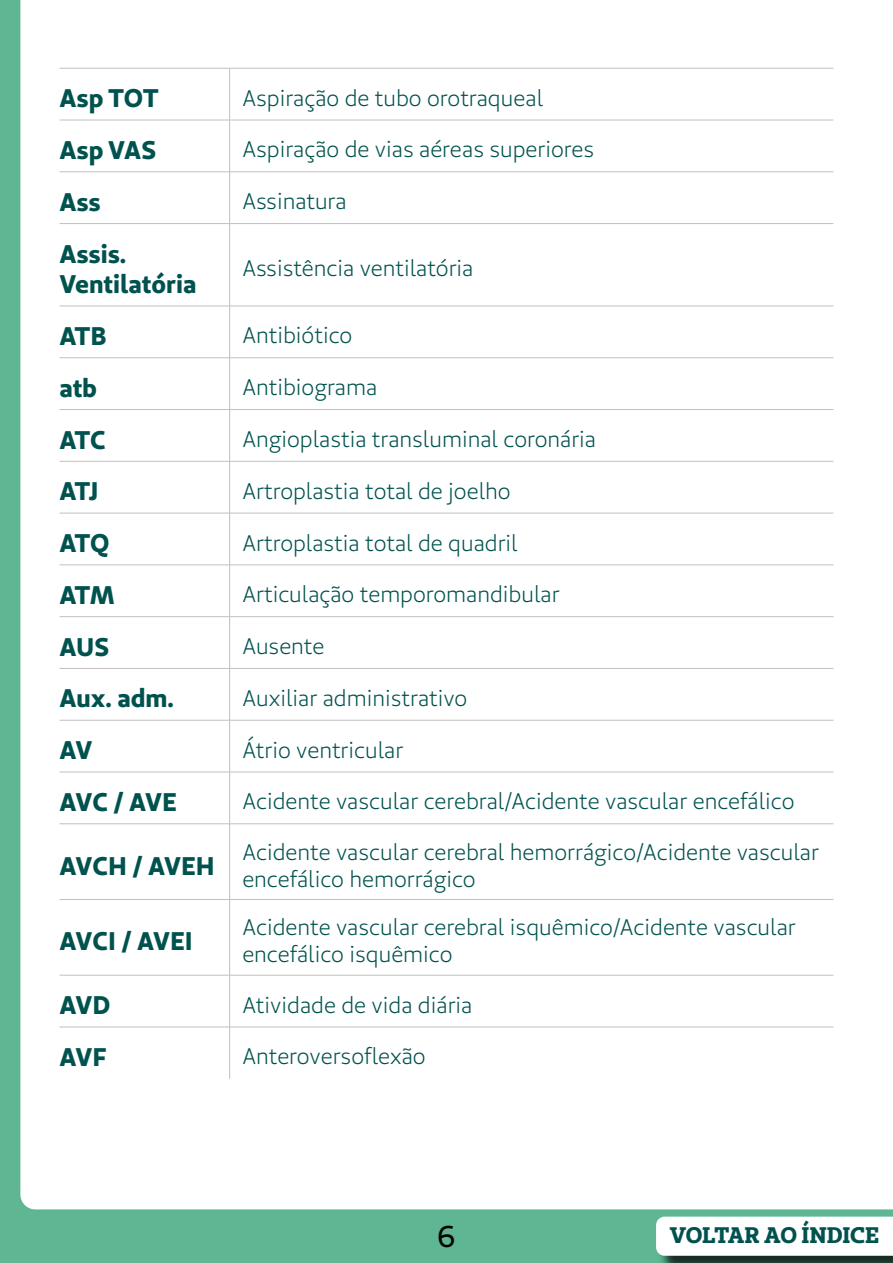
<style>
.page{position:relative;width:893px;height:1263px;background:#5eb792}
.page>*{position:absolute;margin:0;border:0;box-sizing:border-box;transform-origin:0 0}
.t1{font:30px "Unimed Sans 2020 Regular";color:#000}
.t2{font:25.5px/30.6px "Unimed Sans 2020 Bold";letter-spacing:-.01em;color:#00524e}
.t3{font:22.5px/27px "Unimed Sans 2020 Book";color:#00524e}
.t4{font:22.5px "Unimed Slab 2020 Bold";letter-spacing:-.01em;color:#00524e}
</style>
<div class="page">
<div style="left:20px;top:0;width:873px;height:1209px;background:#fff"></div>
<div style="left:658px;top:1218px;width:235px;height:45px;background:#183026"></div>
<div style="left:656px;top:1216px;width:237px;height:40px;background:#fff"></div>
<div style="left:60px;top:69px;width:773px;height:1036px;background:#fff"></div>
<hr style="left:60px;top:68px;width:170px;height:1px;background:#c0c0c0">
<hr style="left:230px;top:68px;width:603px;height:1px;background:#c0c0c0">
<hr style="left:229px;top:68px;width:1px;height:52px;background:#c0c0c0">
<hr style="left:60px;top:120px;width:170px;height:1px;background:#c0c0c0">
<hr style="left:230px;top:120px;width:603px;height:1px;background:#c0c0c0">
<hr style="left:229px;top:120px;width:1px;height:52px;background:#c0c0c0">
<hr style="left:60px;top:172px;width:170px;height:1px;background:#c0c0c0">
<hr style="left:230px;top:172px;width:603px;height:1px;background:#c0c0c0">
<hr style="left:229px;top:172px;width:1px;height:51px;background:#c0c0c0">
<hr style="left:60px;top:223px;width:170px;height:1px;background:#c0c0c0">
<hr style="left:230px;top:223px;width:603px;height:1px;background:#c0c0c0">
<hr style="left:229px;top:224px;width:1px;height:82px;background:#c0c0c0">
<hr style="left:60px;top:306px;width:170px;height:1px;background:#c0c0c0">
<hr style="left:230px;top:306px;width:603px;height:1px;background:#c0c0c0">
<hr style="left:229px;top:306px;width:1px;height:52px;background:#c0c0c0">
<hr style="left:60px;top:357px;width:170px;height:1px;background:#c0c0c0">
<hr style="left:230px;top:357px;width:603px;height:1px;background:#c0c0c0">
<hr style="left:229px;top:358px;width:1px;height:51px;background:#c0c0c0">
<hr style="left:60px;top:409px;width:170px;height:1px;background:#c0c0c0">
<hr style="left:230px;top:409px;width:603px;height:1px;background:#c0c0c0">
<hr style="left:229px;top:410px;width:1px;height:51px;background:#c0c0c0">
<hr style="left:60px;top:461px;width:170px;height:1px;background:#c0c0c0">
<hr style="left:230px;top:461px;width:603px;height:1px;background:#c0c0c0">
<hr style="left:229px;top:461px;width:1px;height:52px;background:#c0c0c0">
<hr style="left:60px;top:513px;width:170px;height:1px;background:#c0c0c0">
<hr style="left:230px;top:513px;width:603px;height:1px;background:#c0c0c0">
<hr style="left:229px;top:513px;width:1px;height:52px;background:#c0c0c0">
<hr style="left:60px;top:565px;width:170px;height:1px;background:#c0c0c0">
<hr style="left:230px;top:565px;width:603px;height:1px;background:#c0c0c0">
<hr style="left:229px;top:565px;width:1px;height:51px;background:#c0c0c0">
<hr style="left:60px;top:616px;width:170px;height:1px;background:#c0c0c0">
<hr style="left:230px;top:616px;width:603px;height:1px;background:#c0c0c0">
<hr style="left:229px;top:617px;width:1px;height:51px;background:#c0c0c0">
<hr style="left:60px;top:668px;width:170px;height:1px;background:#c0c0c0">
<hr style="left:230px;top:668px;width:603px;height:1px;background:#c0c0c0">
<hr style="left:229px;top:669px;width:1px;height:51px;background:#c0c0c0">
<hr style="left:60px;top:720px;width:170px;height:1px;background:#c0c0c0">
<hr style="left:230px;top:720px;width:603px;height:1px;background:#c0c0c0">
<hr style="left:229px;top:720px;width:1px;height:52px;background:#c0c0c0">
<hr style="left:60px;top:772px;width:170px;height:1px;background:#c0c0c0">
<hr style="left:230px;top:772px;width:603px;height:1px;background:#c0c0c0">
<hr style="left:229px;top:772px;width:1px;height:52px;background:#c0c0c0">
<hr style="left:60px;top:823px;width:170px;height:1px;background:#c0c0c0">
<hr style="left:230px;top:823px;width:603px;height:1px;background:#c0c0c0">
<hr style="left:229px;top:824px;width:1px;height:75px;background:#c0c0c0">
<hr style="left:60px;top:899px;width:170px;height:1px;background:#c0c0c0">
<hr style="left:230px;top:899px;width:603px;height:1px;background:#c0c0c0">
<hr style="left:229px;top:900px;width:1px;height:75px;background:#c0c0c0">
<hr style="left:60px;top:975px;width:170px;height:1px;background:#c0c0c0">
<hr style="left:230px;top:975px;width:603px;height:1px;background:#c0c0c0">
<hr style="left:229px;top:975px;width:1px;height:52px;background:#c0c0c0">
<hr style="left:60px;top:1027px;width:170px;height:1px;background:#c0c0c0">
<hr style="left:230px;top:1027px;width:603px;height:1px;background:#c0c0c0">
<hr style="left:229px;top:1027px;width:1px;height:52px;background:#c0c0c0">
<p class="t2" style="left:60px;top:82px;width:101px">Asp TOT</p>
<p class="t3" style="left:242px;top:84px;width:302px">Aspiração de tubo orotraqueal</p>
<p class="t2" style="left:60px;top:134px;width:99px">Asp VAS</p>
<p class="t3" style="left:242px;top:136px;width:353px">Aspiração de vias aéreas superiores</p>
<p class="t2" style="left:60px;top:186px;width:43px">Ass</p>
<p class="t3" style="left:242px;top:188px;width:106px">Assinatura</p>
<p class="t2" style="left:60px;top:238px;width:138px">Assis.<br>Ventilatória</p>
<p class="t3" style="left:242px;top:255px;width:233px">Assistência ventilatória</p>
<p class="t2" style="left:60px;top:320px;width:49px">ATB</p>
<p class="t3" style="left:242px;top:322px;width:111px">Antibiótico</p>
<p class="t2" style="left:60px;top:372px;width:39px">atb</p>
<p class="t3" style="left:242px;top:374px;width:136px">Antibiograma</p>
<p class="t2" style="left:60px;top:424px;width:48px">ATC</p>
<p class="t3" style="left:242px;top:426px;width:355px">Angioplastia transluminal coronária</p>
<p class="t2" style="left:60px;top:475px;width:41px">ATJ</p>
<p class="t3" style="left:242px;top:477px;width:270px">Artroplastia total de joelho</p>
<p class="t2" style="left:60px;top:527px;width:52px">ATQ</p>
<p class="t3" style="left:242px;top:529px;width:277px">Artroplastia total de quadril</p>
<p class="t2" style="left:60px;top:579px;width:57px">ATM</p>
<p class="t3" style="left:242px;top:581px;width:319px">Articulação temporomandibular</p>
<p class="t2" style="left:60px;top:631px;width:52px">AUS</p>
<p class="t3" style="left:242px;top:633px;width:84px">Ausente</p>
<p class="t2" style="left:60px;top:682px;width:116px">Aux. adm.</p>
<p class="t3" style="left:242px;top:684px;width:226px">Auxiliar administrativo</p>
<p class="t2" style="left:60px;top:734px;width:35px">AV</p>
<p class="t3" style="left:242px;top:736px;width:162px">Átrio ventricular</p>
<p class="t2" style="left:60px;top:786px;width:119px">AVC / AVE</p>
<p class="t3" style="left:242px;top:788px;width:554px">Acidente vascular cerebral/Acidente vascular encefálico</p>
<p class="t2" style="left:60px;top:850px;width:157px">AVCH / AVEH</p>
<p class="t2" style="left:60px;top:925px;width:135px">AVCI / AVEI</p>
<p class="t3" style="left:242px;top:838px;width:578px">Acidente vascular cerebral hemorrágico/Acidente vascular encefálico hemorrágico</p>
<p class="t3" style="left:242px;top:914px;width:555px">Acidente vascular cerebral isquêmico/Acidente vascular encefálico isquêmico</p>
<p class="t2" style="left:60px;top:989px;width:53px">AVD</p>
<p class="t3" style="left:242px;top:991px;width:232px">Atividade de vida diária</p>
<p class="t2" style="left:60px;top:1041px;width:49px">AVF</p>
<p class="t3" style="left:242px;top:1043px;width:185px">Anteroversoflexão</p>
<h1 class="t1" style="left:437px;top:1217px;width:20px">6</h1>
<p class="t4" style="left:669px;top:1220px;width:211px">VOLTAR AO ÍNDICE</p>
</div>
